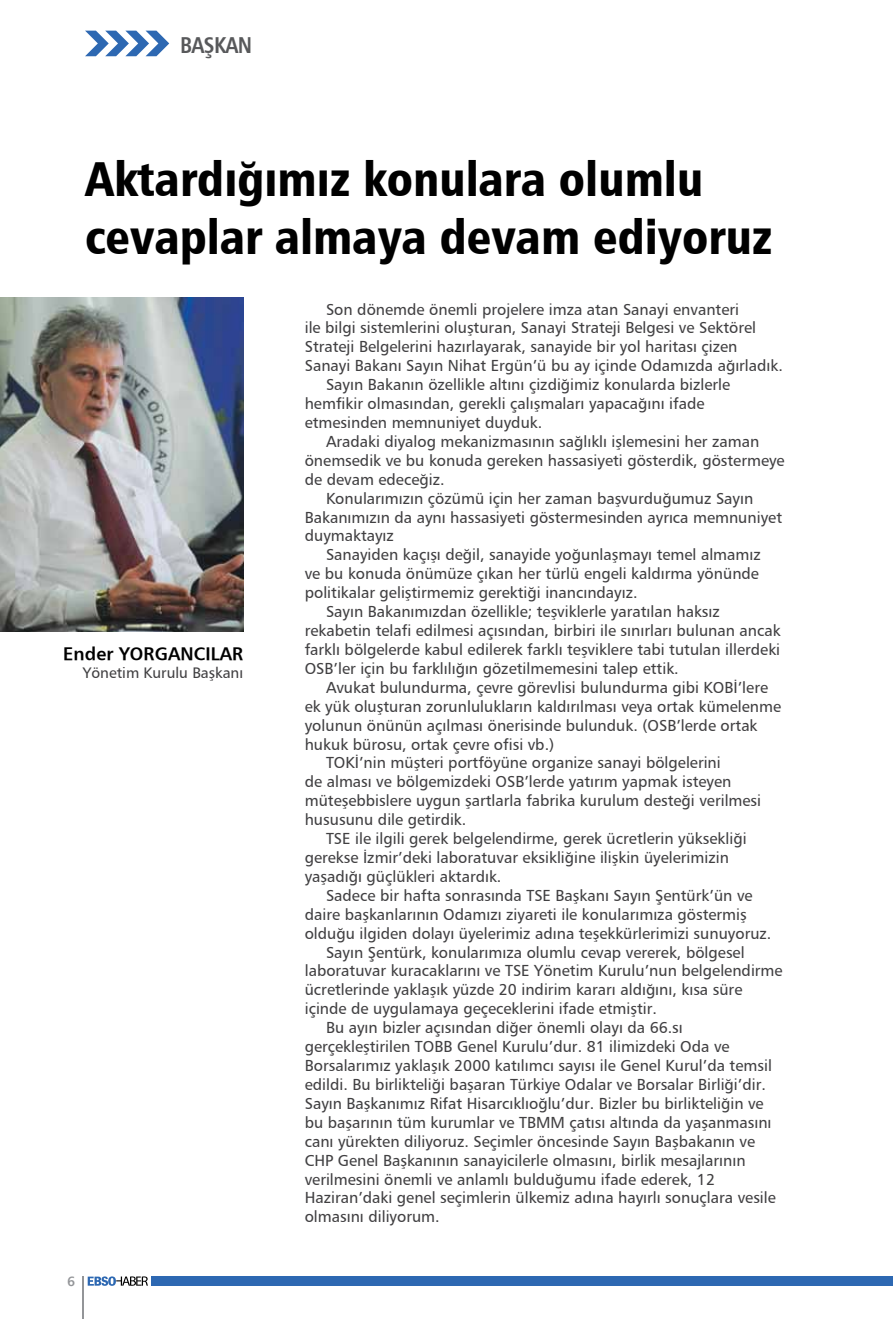
<style>
.page{position:relative;width:893px;height:1319px;background:#fff}
.page>*{position:absolute;margin:0;border:0;box-sizing:border-box;transform-origin:0 0}
.t1{font:900 condensed 48px/57.6px "Frutiger";color:#000}
.t2{font:700 condensed 22.5px "Frutiger";letter-spacing:-.03em;color:#58595b}
.t3{font:700 18px "Frutiger";letter-spacing:.005em;color:#000}
.t4{font:15.75px "Frutiger Roman";color:#414042}
.t5{font:15px "Frutiger Roman";color:#414042}
.t6{font:700 13.5px "Frutiger";color:#939598}
</style>
<div class="page">
<svg style="left:88px;top:1276px;width:60px;height:9px"></svg>
<div style="left:151px;top:1276px;width:742px;height:9px;background:#2d68b2"></div>
<hr style="left:83px;top:1276px;width:1px;height:42px;background:#939598">
<svg style="left:85px;top:31px;width:84px;height:25px"></svg>
<img style="left:0;top:298px;width:243px;height:333px">
<h2 class="t2" style="left:180px;top:31px;width:73px">BAŞKAN</h2>
<h1 class="t1" style="left:85px;top:150px;width:689px">Aktardığımız konulara olumlu cevaplar almaya devam ediyoruz</h1>
<p class="t3" style="left:63px;top:642px;width:181px">Ender YORGANCILAR</p>
<p class="t5" style="left:83px;top:663px;width:162px">Yönetim Kurulu Başkanı</p>
<p class="t6" style="left:67px;top:1272px;width:10px">6</p>
<p class="t4" style="left:326px;top:299px;width:415px">Son dönemde önemli projelere imza atan Sanayi envanteri</p>
<p class="t4" style="left:305px;top:318px;width:453px">ile bilgi sistemlerini oluşturan, Sanayi Strateji Belgesi ve Sektörel</p>
<p class="t4" style="left:305px;top:337px;width:434px">Strateji Belgelerini hazırlayarak, sanayide bir yol haritası çizen</p>
<p class="t4" style="left:305px;top:356px;width:480px">Sanayi Bakanı Sayın Nihat Ergün’ü bu ay içinde Odamızda ağırladık.</p>
<p class="t4" style="left:326px;top:375px;width:406px">Sayın Bakanın özellikle altını çizdiğimiz konularda bizlerle</p>
<p class="t4" style="left:305px;top:394px;width:401px">hemfikir olmasından, gerekli çalışmaları yapacağını ifade</p>
<p class="t4" style="left:305px;top:412px;width:239px">etmesinden memnuniyet duyduk.</p>
<p class="t4" style="left:326px;top:431px;width:435px">Aradaki diyalog mekanizmasının sağlıklı işlemesini her zaman</p>
<p class="t4" style="left:305px;top:450px;width:481px">önemsedik ve bu konuda gereken hassasiyeti gösterdik, göstermeye</p>
<p class="t4" style="left:305px;top:469px;width:141px">de devam edeceğiz.</p>
<p class="t4" style="left:326px;top:488px;width:429px">Konularımızın çözümü için her zaman başvurduğumuz Sayın</p>
<p class="t4" style="left:305px;top:507px;width:479px">Bakanımızın da aynı hassasiyeti göstermesinden ayrıca memnuniyet</p>
<p class="t4" style="left:305px;top:526px;width:91px">duymaktayız</p>
<p class="t4" style="left:326px;top:545px;width:436px">Sanayiden kaçışı değil, sanayide yoğunlaşmayı temel almamız</p>
<p class="t4" style="left:305px;top:564px;width:456px">ve bu konuda önümüze çıkan her türlü engeli kaldırma yönünde</p>
<p class="t4" style="left:305px;top:583px;width:334px">politikalar geliştirmemiz gerektiği inancındayız.</p>
<p class="t4" style="left:326px;top:601px;width:395px">Sayın Bakanımızdan özellikle; teşviklerle yaratılan haksız</p>
<p class="t4" style="left:305px;top:620px;width:477px">rekabetin telafi edilmesi açısından, birbiri ile sınırları bulunan ancak</p>
<p class="t4" style="left:305px;top:639px;width:477px">farklı bölgelerde kabul edilerek farklı teşviklere tabi tutulan illerdeki</p>
<p class="t4" style="left:305px;top:658px;width:375px">OSB’ler için bu farklılığın gözetilmemesini talep ettik.</p>
<p class="t4" style="left:326px;top:677px;width:444px">Avukat bulundurma, çevre görevlisi bulundurma gibi KOBİ’lere</p>
<p class="t4" style="left:305px;top:696px;width:478px">ek yük oluşturan zorunlulukların kaldırılması veya ortak kümelenme</p>
<p class="t4" style="left:305px;top:715px;width:454px">yolunun önünün açılması önerisinde bulunduk. (OSB’lerde ortak</p>
<p class="t4" style="left:305px;top:734px;width:251px">hukuk bürosu, ortak çevre ofisi vb.)</p>
<p class="t4" style="left:326px;top:753px;width:396px">TOKİ’nin müşteri portföyüne organize sanayi bölgelerini</p>
<p class="t4" style="left:305px;top:772px;width:428px">de alması ve bölgemizdeki OSB’lerde yatırım yapmak isteyen</p>
<p class="t4" style="left:305px;top:790px;width:458px">müteşebbislere uygun şartlarla fabrika kurulum desteği verilmesi</p>
<p class="t4" style="left:305px;top:809px;width:163px">hususunu dile getirdik.</p>
<p class="t4" style="left:326px;top:828px;width:422px">TSE ile ilgili gerek belgelendirme, gerek ücretlerin yüksekliği</p>
<p class="t4" style="left:305px;top:847px;width:426px">gerekse İzmir’deki laboratuvar eksikliğine ilişkin üyelerimizin</p>
<p class="t4" style="left:305px;top:866px;width:198px">yaşadığı güçlükleri aktardık.</p>
<p class="t4" style="left:326px;top:885px;width:428px">Sadece bir hafta sonrasında TSE Başkanı Sayın Şentürk’ün ve</p>
<p class="t4" style="left:305px;top:904px;width:443px">daire başkanlarının Odamızı ziyareti ile konularımıza göstermiş</p>
<p class="t4" style="left:305px;top:923px;width:468px">olduğu ilgiden dolayı üyelerimiz adına teşekkürlerimizi sunuyoruz.</p>
<p class="t4" style="left:326px;top:942px;width:420px">Sayın Şentürk, konularımıza olumlu cevap vererek, bölgesel</p>
<p class="t4" style="left:305px;top:961px;width:479px">laboratuvar kuracaklarını ve TSE Yönetim Kurulu’nun belgelendirme</p>
<p class="t4" style="left:305px;top:979px;width:439px">ücretlerinde yaklaşık yüzde 20 indirim kararı aldığını, kısa süre</p>
<p class="t4" style="left:305px;top:998px;width:354px">içinde de uygulamaya geçeceklerini ifade etmiştir.</p>
<p class="t4" style="left:326px;top:1017px;width:358px">Bu ayın bizler açısından diğer önemli olayı da 66.sı</p>
<p class="t4" style="left:305px;top:1036px;width:426px">gerçekleştirilen TOBB Genel Kurulu’dur. 81 ilimizdeki Oda ve</p>
<p class="t4" style="left:305px;top:1055px;width:469px">Borsalarımız yaklaşık 2000 katılımcı sayısı ile Genel Kurul’da temsil</p>
<p class="t4" style="left:305px;top:1074px;width:463px">edildi. Bu birlikteliği başaran Türkiye Odalar ve Borsalar Birliği’dir.</p>
<p class="t4" style="left:305px;top:1093px;width:460px">Sayın Başkanımız Rifat Hisarcıklıoğlu’dur. Bizler bu birlikteliğin ve</p>
<p class="t4" style="left:305px;top:1112px;width:468px">bu başarının tüm kurumlar ve TBMM çatısı altında da yaşanmasını</p>
<p class="t4" style="left:305px;top:1131px;width:452px">canı yürekten diliyoruz. Seçimler öncesinde Sayın Başbakanın ve</p>
<p class="t4" style="left:305px;top:1150px;width:442px">CHP Genel Başkanının sanayicilerle olmasını, birlik mesajlarının</p>
<p class="t4" style="left:305px;top:1168px;width:412px">verilmesini önemli ve anlamlı bulduğumu ifade ederek, 12</p>
<p class="t4" style="left:305px;top:1187px;width:473px">Haziran’daki genel seçimlerin ülkemiz adına hayırlı sonuçlara vesile</p>
<p class="t4" style="left:305px;top:1206px;width:136px">olmasını diliyorum.</p>
</div>
